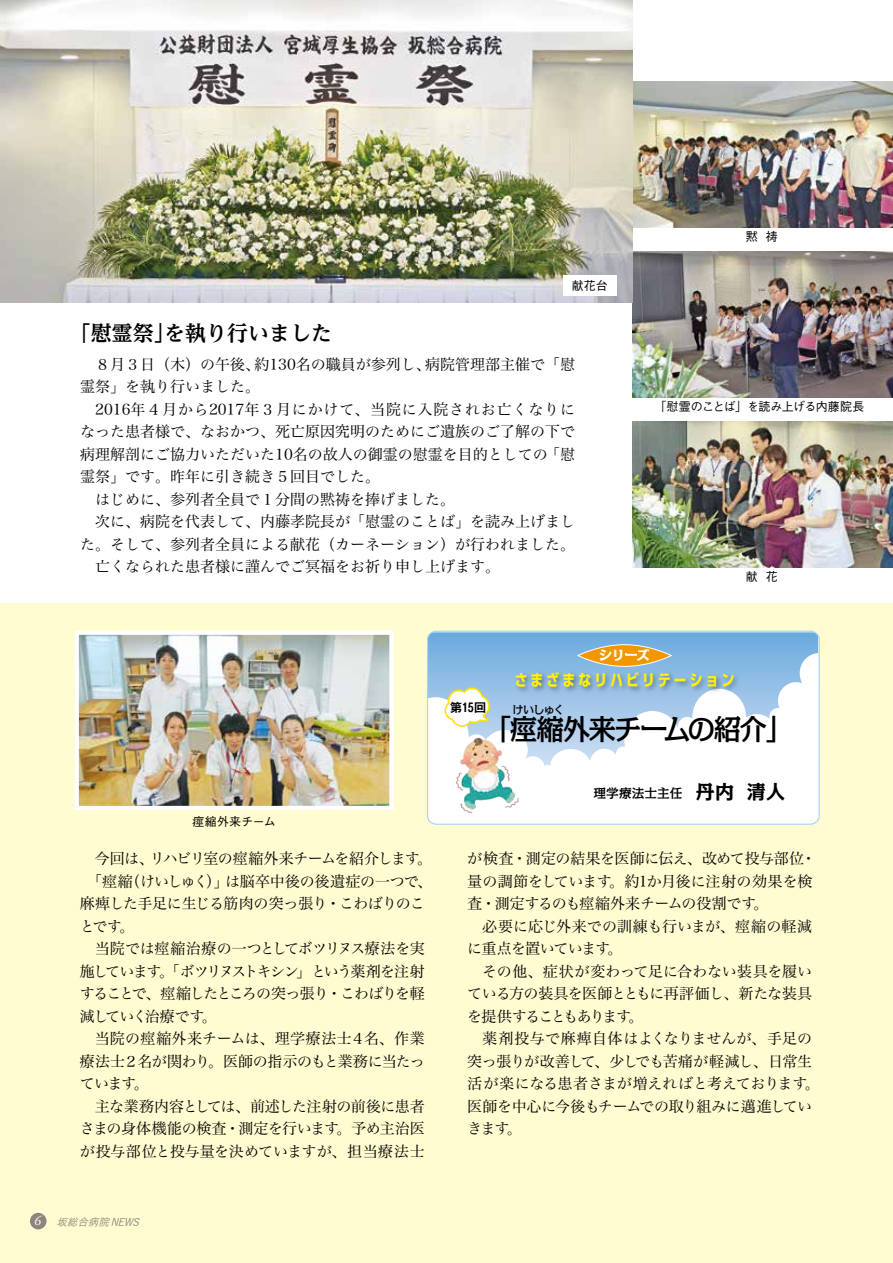
<style>
.page{position:relative;width:893px;height:1263px;background:#fff}
.page>*{position:absolute;margin:0;border:0;box-sizing:border-box;transform-origin:0 0}
.t1{font:500 28.65px "Kakumin Pro";letter-spacing:-.07em;color:#000}
.t2{font:700 21px "UD Reimin Pro";color:#000}
.t3{font:700 15.9px "UD Shin Go C Oeiz Pr 6 N";letter-spacing:.2em;color:#fff100}
.t4{font:15px/22.5px "Hira Min Pro W3";color:#000}
.t5{font:15px/22.5px "Hira Min Pro W3";letter-spacing:-.02em;color:#000}
.t6{font:15px "Hira Min Pro W3";letter-spacing:.055em;color:#000}
.t7{font:15px "Hira Min Pro W3";letter-spacing:-.105em;color:#000}
.t8{font:15px "Hira Min Pro W3";letter-spacing:-.085em;color:#000}
.t9{font:15px "Hira Min Pro W3";letter-spacing:-.045em;color:#000}
.t10{font:15px "Hira Min Pro W3";letter-spacing:-.055em;color:#000}
.t11{font:15px "Hira Min Pro W3";letter-spacing:-.03em;color:#000}
.t12{font:15px "Hira Min Pro W3";letter-spacing:-.025em;color:#000}
.t13{font:15px "Hira Min Pro W3";letter-spacing:-.035em;color:#000}
.t14{font:15px "Hira Min Pro W3";letter-spacing:.02em;color:#000}
.t15{font:15px "Hira Min Pro W3";letter-spacing:-.07em;color:#000}
.t16{font:500 12.75px "Kakumin Pro";color:#000}
.t17{font:800 12.75px "Kakumin Pro";color:#fff}
.t18{font:500 12px "Gothic BBB Pro";letter-spacing:-.045em;color:#000}
.t19{font:500 12px "Gothic BBB Pro";letter-spacing:-.005em;color:#000}
.t20{font:700 12px "Gothic MB101 Pro De";color:#000}
.t21{font:500 11.1px "Kakumin Pro";letter-spacing:-.075em;color:#000}
.t22{font:italic 10.5px "Koburina Go Std W3";color:#90857b}
.s1{font-family:"Adobe Garamond Pro";font-size:13.5px;color:#fff}
.s2{font-weight:700;font-size:19.05px}
</style>
<div class="page">
<div style="left:0;top:604px;width:893px;height:659px;background:#fffcd1"></div>
<div style="left:30px;top:1213px;width:17px;height:16px;background:#90857b;border-radius:50%"></div>
<img style="left:632px;top:252px;width:261px;height:145px">
<img style="left:632px;top:82px;width:261px;height:145px">
<img style="left:0;top:0;width:632px;height:302px">
<div style="left:563px;top:275px;width:53px;height:21px;background:#fff"></div>
<div style="left:427px;top:631px;width:392px;height:22px;background:#70aedf"></div>
<svg style="left:427px;top:653px;width:391px;height:170px;background:#dfebf7"></svg>
<div style="left:427px;top:631px;width:393px;height:194px;border:1px solid #abd3f1;border-radius:9px"></div>
<svg style="left:578px;top:645px;width:93px;height:21px"></svg>
<div style="left:578px;top:644px;width:93px;height:23px;border:1px solid #fff;border-radius:50%"></div>
<img style="left:510px;top:667px;width:234px;height:34px">
<svg style="left:444px;top:687px;width:46px;height:40px;background:#ebefdb"></svg>
<img style="left:449px;top:735px;width:75px;height:80px">
<img style="left:632px;top:422px;width:261px;height:145px">
<img style="left:80px;top:636px;width:309px;height:169px">
<div style="left:75px;top:631px;width:319px;height:179px;border:4px solid #fff"></div>
<h2 class="t2" style="left:70px;top:316px;width:264px">「慰霊祭」を執り行いました</h2>
<p class="t19" style="left:572px;top:276px;width:38px">献花台</p>
<p class="t4" style="left:80px;top:351px;width:497px;text-indent:15px">８月３日（木）の午後、約130名の職員が参列し、病院管理部主催で「慰霊祭」を執り行いました。</p>
<p class="t6" style="left:95px;top:396px;width:481px">2016年４月から2017年３月にかけて、当院に入院されお亡くなりに</p>
<p class="t4" style="left:80px;top:419px;width:497px">なった患者様で、なおかつ、死亡原因究明のためにご遺族のご了解の下で</p>
<p class="t4" style="left:80px;top:441px;width:497px">病理解剖にご協力いただいた10名の故人の御霊の慰霊を目的としての「慰</p>
<p class="t4" style="left:80px;top:464px;width:302px">霊祭」です。昨年に引き続き５回目でした。</p>
<p class="t4" style="left:95px;top:486px;width:362px">はじめに、参列者全員で１分間の黙祷を捧げました。</p>
<p class="t4" style="left:95px;top:509px;width:482px">次に、病院を代表して、内藤孝院長が「慰霊のことば」を読み上げまし</p>
<p class="t4" style="left:80px;top:531px;width:497px">た。そして、参列者全員による献花（カーネーション）が行われました。</p>
<p class="t4" style="left:95px;top:554px;width:407px">亡くなられた患者様に謹んでご冥福をお祈り申し上げます。</p>
<p class="t19" style="left:746px;top:227px;width:33px">黙 祷</p>
<p class="t18" style="left:654px;top:397px;width:212px">「慰霊のことば」を読み上げる内藤院長</p>
<p class="t19" style="left:746px;top:567px;width:33px">献 花</p>
<p class="t19" style="left:192px;top:812px;width:85px">痙縮外来チーム</p>
<p class="t9" style="left:95px;top:846px;width:339px">今回は、リハビリ室の痙縮外来チームを紹介します。</p>
<p class="t4" style="left:87px;top:868px;width:346px">「痙縮（けいしゅく）」は脳卒中後の後遺症の一つで、</p>
<p class="t10" style="left:80px;top:891px;width:347px">麻痺した手足に生じる筋肉の突っ張り・こわばりのこ</p>
<p class="t4" style="left:80px;top:913px;width:56px">とです。</p>
<p class="t4" style="left:95px;top:936px;width:331px">当院では痙縮治療の一つとしてボツリヌス療法を実</p>
<p class="t7" style="left:80px;top:958px;width:347px">施しています。「ボツリヌストキシン」という薬剤を注射</p>
<p class="t8" style="left:80px;top:981px;width:346px">することで、痙縮したところの突っ張り・こわばりを軽</p>
<p class="t15" style="left:80px;top:1003px;width:139px">減していく治療です。</p>
<p class="t14" style="left:95px;top:1026px;width:332px">当院の痙縮外来チームは、理学療法士４名、作業</p>
<p class="t11" style="left:80px;top:1048px;width:346px">療法士２名が関わり。医師の指示のもと業務に当たっ</p>
<p class="t4" style="left:80px;top:1071px;width:70px">ています。</p>
<p class="t13" style="left:95px;top:1093px;width:331px">主な業務内容としては、前述した注射の前後に患者</p>
<p class="t12" style="left:80px;top:1116px;width:347px">さまの身体機能の検査・測定を行います。予め主治医</p>
<p class="t4" style="left:80px;top:1138px;width:347px">が投与部位と投与量を決めていますが、担当療法士</p>
<p class="t22" style="left:34px;top:1214px;width:110px"><span class="s1">6</span> 坂総合病院 NEWS</p>
<p class="t20" style="left:450px;top:697px;width:37px">第15回</p>
<p class="t17" style="left:600px;top:645px;width:51px">シリーズ</p>
<p class="t3" style="left:515px;top:667px;width:221px">さまざまなリハビリテーション</p>
<p class="t21" style="left:512px;top:701px;width:54px">けいしゅく</p>
<h1 class="t1" style="left:484px;top:706px;width:311px">「痙縮外来チームの紹介」</h1>
<p class="t16" style="left:593px;top:783px;width:193px">理学療法士主任 <span class="s2">丹内 清人</span></p>
<p class="t4" style="left:467px;top:846px;width:350px">が検査・測定の結果を医師に伝え、改めて投与部位・量の調節をしています。約1か月後に注射の効果を検査・測定するのも痙縮外来チームの役割です。</p>
<p class="t4" style="left:467px;top:913px;width:347px;text-indent:15px">必要に応じ外来での訓練も行いまが、痙縮の軽減に重点を置いています。</p>
<p class="t4" style="left:467px;top:958px;width:347px;text-align:justify;text-indent:15px">その他、症状が変わって足に合わない装具を履いている方の装具を医師とともに再評価し、新たな装具を提供することもあります。</p>
<p class="t5" style="left:467px;top:1026px;width:354px;text-indent:15px">薬剤投与で麻痺自体はよくなりませんが、手足の突っ張りが改善して、少しでも苦痛が軽減し、日常生活が楽になる患者さまが増えればと考えております。医師を中心に今後もチームでの取り組みに邁進していきます。</p>
</div>
